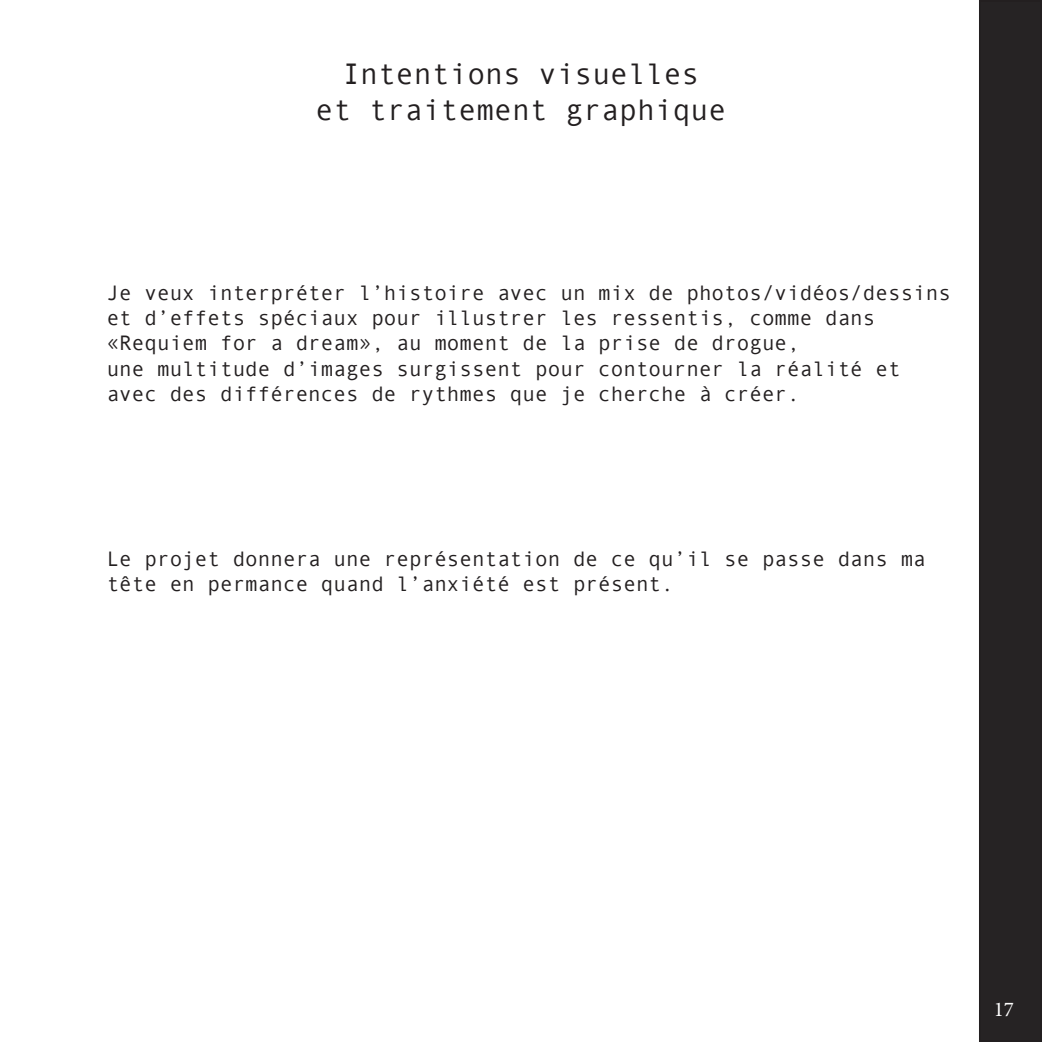
<style>
.page{position:relative;width:1042px;height:1042px;background:#fff}
.page>*{position:absolute;margin:0;border:0;box-sizing:border-box;transform-origin:0 0}
.t1{font:29.75px/35.7px "Andale Mono";color:#231f20;text-align:center}
.t2{font:21px/25.2px "Andale Mono";color:#231f20}
.t3{font:21px "Minion Pro";color:#fff}
</style>
<div class="page">
<div style="left:980px;top:1px;width:61px;height:1040px;background:#262324"></div>
<div style="left:979px;top:0;width:63px;height:1042px;border:2px solid #231f20"></div>
<h1 class="t1" style="left:316px;top:54px;width:412px">Intentions visuelles<br>et traitement graphique</h1>
<p class="t2" style="left:107px;top:279px;width:846px">Je veux interpréter l’histoire avec un mix de photos/vidéos/dessins et d’effets spéciaux pour illustrer les ressentis, comme dans «Requiem for a dream», au moment de la prise de drogue,<br>une multitude d’images surgissent pour contourner la réalité et avec des différences de rythmes que je cherche à créer.</p>
<p class="t2" style="left:107px;top:545px;width:820px">Le projet donnera une représentation de ce qu’il se passe dans ma tête en permance quand l’anxiété est présent.</p>
<p class="t3" style="left:994px;top:995px;width:22px">17</p>
</div>
